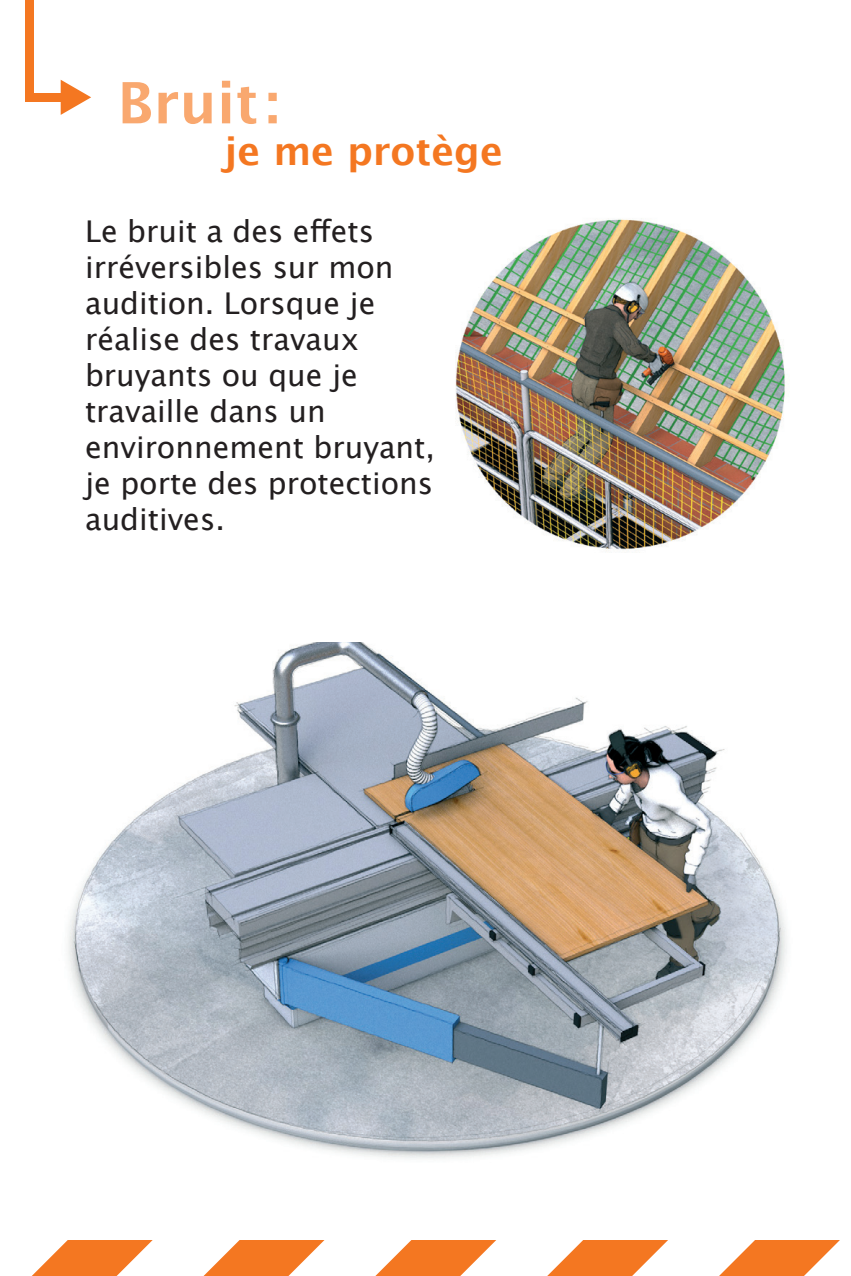
<style>
.page{position:relative;width:851px;height:1276px;background:#fff}
.page>*{position:absolute;margin:0;border:0;box-sizing:border-box;transform-origin:0 0}
.t1{font:700 57px "Lucida Grande";color:#f9a86f}
.t2{font:700 39px "Lucida Grande";color:#f47721}
.t3{font:30px/36px "Lucida Grande";color:#231f20}
</style>
<div class="page">
<svg style="left:32px;top:1240px;width:90px;height:36px"></svg>
<svg style="left:122px;top:1240px;width:172px;height:36px"></svg>
<svg style="left:294px;top:1240px;width:172px;height:36px"></svg>
<svg style="left:466px;top:1240px;width:171px;height:36px"></svg>
<svg style="left:637px;top:1240px;width:203px;height:36px"></svg>
<div style="left:26px;top:0;width:8px;height:102px;background:#f47721"></div>
<div style="left:26px;top:93px;width:38px;height:9px;background:#f47721"></div>
<svg style="left:61px;top:80px;width:30px;height:35px"></svg>
<img style="left:455px;top:218px;width:330px;height:335px">
<img style="left:68px;top:642px;width:719px;height:517px">
<h1 class="t1" style="left:117px;top:57px;width:164px">Bruit :</h1>
<h2 class="t2" style="left:225px;top:119px;width:280px">je me protège</h2>
<p class="t3" style="left:85px;top:213px;width:351px">Le bruit a des effets irréversibles sur mon audition. Lorsque je réalise des travaux bruyants ou que je travaille dans un environnement bruyant, je porte des protections auditives.</p>
</div>
